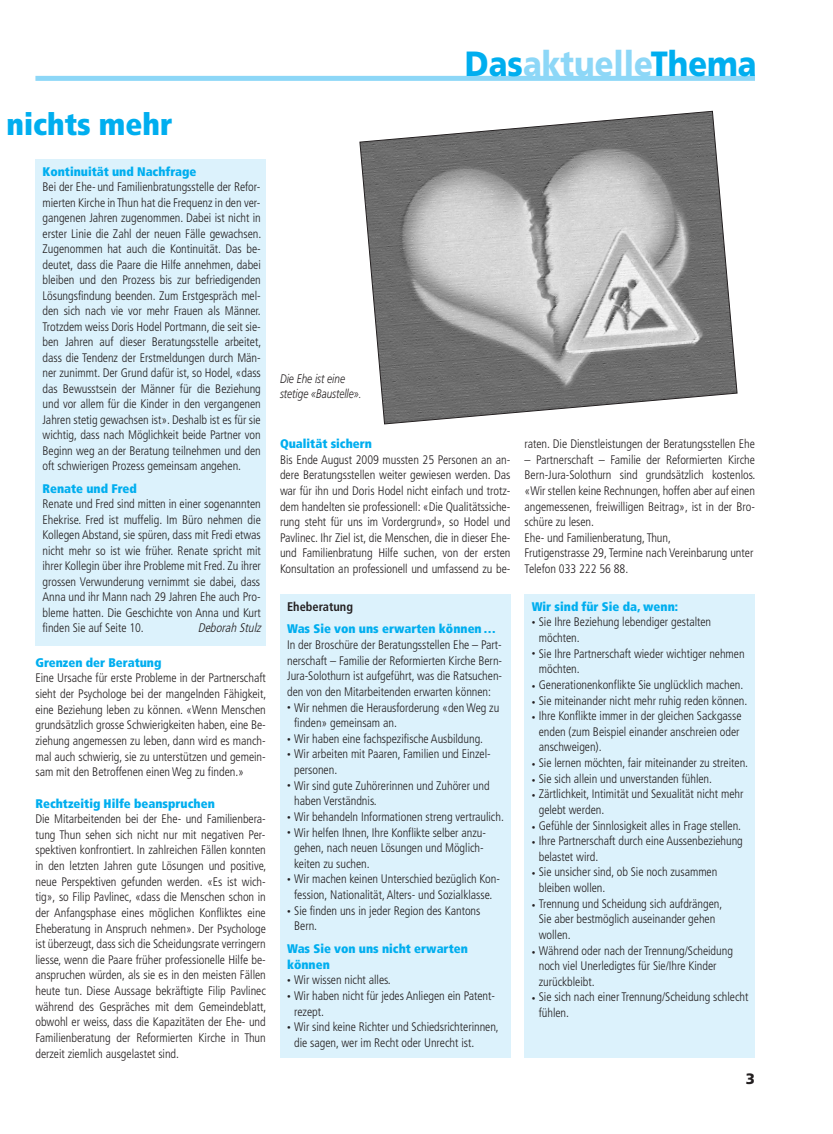
<style>
.page{position:relative;width:833px;height:1134px;background:#fff}
.page>*{position:absolute;margin:0;border:0;box-sizing:border-box;transform-origin:0 0}
.t1{font:900 35px "Frutiger";color:#00aeef;scale:.88 1}
.t2{font:900 condensed 30.62px "Frutiger";color:#00aeef}
.t3{font:900 15px "Frutiger";color:#231f20}
.t4{font:900 condensed 12.5px/15.6px "Frutiger";color:#00aeef}
.t5{font:italic 300 12.5px/15.6px "Frutiger";color:#231f20;scale:.8 1}
.t6{font:italic 300 condensed 12.5px "Frutiger";color:#231f20}
.t7{font:700 condensed 12.5px "Frutiger";color:#231f20}
.t8{font:300 condensed 12.38px/15.6px "Frutiger";letter-spacing:-.005em;color:#231f20}
.s1{color:#8dd7f7}
.s2{font-size:7.5px}
</style>
<div class="page">
<div style="left:524px;top:594px;width:231px;height:464px;background:#dcf2fc"></div>
<div style="left:35px;top:76px;width:720px;height:5px;background:#8dd7f7"></div>
<div style="left:280px;top:594px;width:230px;height:464px;background:#dcf2fc"></div>
<div style="left:35px;top:159px;width:231px;height:487px;background:#dcf2fc"></div>
<svg style="left:359px;top:111px;width:378px;height:314px"></svg>
<h2 class="t2" style="left:6px;top:112px;width:167px">nichts mehr</h2>
<p class="t4" style="left:43px;top:165px;width:155px">Kontinuität und Nachfrage</p>
<p class="t8" style="left:43px;top:180px;width:220px;text-align:justify">Bei der Ehe- und Familienbratungsstelle der Refor&shy;mierten Kirche in Thun hat die Frequenz in den ver&shy;gangenen Jahren zugenommen. Dabei ist nicht in erster Linie die Zahl der neuen Fälle gewachsen.<br>Zugenommen hat auch die Kontinuität. Das be&shy;deutet, dass die Paare die Hilfe annehmen, dabei bleiben und den Prozess bis zur befriedigenden Lösungsfindung beenden. Zum Erstgespräch mel&shy;den sich nach vie vor mehr Frauen als Männer.<br>Trotzdem weiss Doris Hodel Portmann, die seit sie&shy;ben Jahren auf dieser Beratungsstelle arbeitet, dass die Tendenz der Erstmeldungen durch Män&shy;ner zunimmt. Der Grund dafür ist, so Hodel, «dass das Bewusstsein der Männer für die Beziehung und vor allem für die Kinder in den vergangenen Jahren stetig gewachsen ist». Deshalb ist es für sie wichtig, dass nach Möglichkeit beide Partner von Beginn weg an der Beratung teilnehmen und den oft schwierigen Prozess gemeinsam angehen.</p>
<p class="t4" style="left:43px;top:482px;width:96px">Renate und Fred</p>
<p class="t8" style="left:43px;top:497px;width:220px;text-align:justify">Renate und Fred sind mitten in einer sogenannten Ehekrise. Fred ist muffelig. Im Büro nehmen die Kollegen Abstand, sie spüren, dass mit Fredi etwas nicht mehr so ist wie früher. Renate spricht mit ihrer Kollegin über ihre Probleme mit Fred. Zu ihrer grossen Verwunderung vernimmt sie dabei, dass Anna und ihr Mann nach 29 Jahren Ehe auch Pro&shy;bleme hatten. Die Geschichte von Anna und Kurt finden Sie auf Seite 10.</p>
<p class="t6" style="left:198px;top:623px;width:67px">Deborah Stulz</p>
<p class="t4" style="left:35px;top:656px;width:128px">Grenzen der Beratung</p>
<p class="t8" style="left:35px;top:671px;width:232px;text-align:justify">Eine Ursache für erste Probleme in der Partnerschaft sieht der Psychologe bei der mangelnden Fähigkeit, eine Beziehung leben zu können. «Wenn Menschen grundsätzlich grosse Schwierigkeiten haben, eine Be&shy;ziehung angemessen zu leben, dann wird es manch&shy;mal auch schwierig, sie zu unterstützen und gemein&shy;sam mit den Betroffenen einen Weg zu finden.»</p>
<p class="t4" style="left:35px;top:796px;width:181px">Rechtzeitig Hilfe beanspruchen</p>
<p class="t8" style="left:35px;top:812px;width:232px;text-align:justify">Die Mitarbeitenden bei der Ehe- und Familienbera&shy;tung Thun sehen sich nicht nur mit negativen Per&shy;spektiven konfrontiert. In zahlreichen Fällen konnten in den letzten Jahren gute Lösungen und positive, neue Perspektiven gefunden werden. «Es ist wich&shy;tig», so Filip Pavlinec, «dass die Menschen schon in der Anfangsphase eines möglichen Konfliktes eine Eheberatung in Anspruch nehmen». Der Psychologe ist überzeugt, dass sich die Scheidungsrate verringern liesse, wenn die Paare früher professionelle Hilfe be&shy;anspruchen würden, als sie es in den meisten Fällen heute tun. Diese Aussage bekräftigte Filip Pavlinec während des Gespräches mit dem Gemeindeblatt, obwohl er weiss, dass die Kapazitäten der Ehe- und Familienberatung der Reformierten Kirche in Thun derzeit ziemlich ausgelastet sind.</p>
<h1 class="t1" style="left:465px;top:50px;width:333px">Das<span class="s1">aktuelle</span>Thema</h1>
<p class="t5" style="left:280px;top:372px;width:103px">Die Ehe ist eine stetige «Baustelle».</p>
<p class="t4" style="left:280px;top:437px;width:94px">Qualität sichern</p>
<p class="t8" style="left:280px;top:453px;width:232px;text-align:justify">Bis Ende August 2009 mussten 25 Personen an an&shy;dere Beratungsstellen weiter gewiesen werden. Das war für ihn und Doris Hodel nicht einfach und trotz&shy;dem handelten sie professionell: «Die Qualitätssiche&shy;rung steht für uns im Vordergrund», so Hodel und Pavlinec. Ihr Ziel ist, die Menschen, die in dieser Ehe&shy;und Familienbratung Hilfe suchen, von der ersten Konsultation an professionell und umfassend zu be-</p>
<p class="t7" style="left:287px;top:601px;width:67px">Eheberatung</p>
<p class="t4" style="left:287px;top:622px;width:210px">Was Sie von uns erwarten können …</p>
<p class="t8" style="left:287px;top:638px;width:216px;text-align:justify">In der Broschüre der Beratungsstellen Ehe – Part&shy;nerschaft – Familie der Reformierten Kirche Bern-Jura-Solothurn ist aufgeführt, was die Ratsuchen&shy;den von den Mitarbeitenden erwarten können:</p>
<p class="t8" style="left:294px;top:700px;width:207px;text-indent:-7px"><span class="s2">•</span> Wir nehmen die Herausforderung «den Weg zu finden» gemeinsam an.</p>
<p class="t8" style="left:287px;top:732px;width:197px"><span class="s2">•</span> Wir haben eine fachspezifische Ausbildung.</p>
<p class="t8" style="left:294px;top:747px;width:198px;text-indent:-7px"><span class="s2">•</span> Wir arbeiten mit Paaren, Familien und Einzel&shy;personen.</p>
<p class="t8" style="left:294px;top:779px;width:197px;text-indent:-7px"><span class="s2">•</span> Wir sind gute Zuhörerinnen und Zuhörer und haben Verständnis.</p>
<p class="t8" style="left:287px;top:810px;width:218px"><span class="s2">•</span> Wir behandeln Informationen streng vertraulich.</p>
<p class="t8" style="left:294px;top:825px;width:193px;text-indent:-7px"><span class="s2">•</span> Wir helfen Ihnen, Ihre Konflikte selber anzu&shy;gehen, nach neuen Lösungen und Möglich&shy;keiten zu suchen.</p>
<p class="t8" style="left:287px;top:872px;width:214px;text-align:center"><span class="s2">•</span> Wir machen keinen Unterschied bezüglich Kon&shy;fession, Nationalität, Alters- und Sozialklasse.</p>
<p class="t8" style="left:294px;top:904px;width:188px;text-indent:-7px"><span class="s2">•</span> Sie finden uns in jeder Region des Kantons<br>Bern.</p>
<p class="t4" style="left:287px;top:942px;width:182px">Was Sie von uns nicht erwarten können</p>
<p class="t8" style="left:287px;top:973px;width:105px"><span class="s2">•</span> Wir wissen nicht alles.</p>
<p class="t8" style="left:294px;top:989px;width:202px;text-indent:-7px"><span class="s2">•</span> Wir haben nicht für jedes Anliegen ein Patent&shy;rezept.</p>
<p class="t8" style="left:294px;top:1020px;width:206px;text-indent:-7px"><span class="s2">•</span> Wir sind keine Richter und Schiedsrichterinnen, die sagen, wer im Recht oder Unrecht ist.</p>
<p class="t8" style="left:524px;top:437px;width:232px">raten. Die Dienstleistungen der Beratungsstellen Ehe</p>
<p class="t8" style="left:524px;top:453px;width:232px">– Partnerschaft – Familie der Reformierten Kirche Bern-Jura-Solothurn sind grundsätzlich kostenlos. «Wir stellen keine Rechnungen, hoffen aber auf einen angemessenen, freiwilligen Beitrag», ist in der Bro&shy;schüre zu lesen.<br>Ehe- und Familienberatung, Thun,<br>Frutigenstrasse 29, Termine nach Vereinbarung unter Telefon 033 222 56 88.</p>
<p class="t4" style="left:531px;top:600px;width:148px">Wir sind für Sie da, wenn:</p>
<p class="t8" style="left:539px;top:615px;width:174px;text-indent:-7px"><span class="s2">•</span> Sie Ihre Beziehung lebendiger gestalten möchten.</p>
<p class="t8" style="left:539px;top:646px;width:207px;text-indent:-7px"><span class="s2">•</span> Sie Ihre Partnerschaft wieder wichtiger nehmen möchten.</p>
<p class="t8" style="left:531px;top:678px;width:213px"><span class="s2">•</span> Generationenkonflikte Sie unglücklich machen.</p>
<p class="t8" style="left:531px;top:693px;width:217px"><span class="s2">•</span> Sie miteinander nicht mehr ruhig reden können.</p>
<p class="t8" style="left:539px;top:709px;width:204px;text-indent:-7px"><span class="s2">•</span> Ihre Konflikte immer in der gleichen Sackgasse enden (zum Beispiel einander anschreien oder anschweigen).</p>
<p class="t8" style="left:531px;top:756px;width:218px"><span class="s2">•</span> Sie lernen möchten, fair miteinander zu streiten.</p>
<p class="t8" style="left:531px;top:771px;width:182px"><span class="s2">•</span> Sie sich allein und unverstanden fühlen.</p>
<p class="t8" style="left:539px;top:787px;width:206px;text-indent:-7px"><span class="s2">•</span> Zärtlichkeit, Intimität und Sexualität nicht mehr gelebt werden.</p>
<p class="t8" style="left:531px;top:818px;width:211px"><span class="s2">•</span> Gefühle der Sinnlosigkeit alles in Frage stellen.</p>
<p class="t8" style="left:539px;top:834px;width:206px;text-indent:-7px"><span class="s2">•</span> Ihre Partnerschaft durch eine Aussenbeziehung belastet wird.</p>
<p class="t8" style="left:539px;top:865px;width:180px;text-indent:-7px"><span class="s2">•</span> Sie unsicher sind, ob Sie noch zusammen bleiben wollen.</p>
<p class="t8" style="left:539px;top:896px;width:185px;text-indent:-7px"><span class="s2">•</span> Trennung und Scheidung sich aufdrängen,<br>Sie aber bestmöglich auseinander gehen wollen.</p>
<p class="t8" style="left:539px;top:943px;width:196px;text-indent:-7px"><span class="s2">•</span> Während oder nach der Trennung/Scheidung noch viel Unerledigtes für Sie/Ihre Kinder zurückbleibt.</p>
<p class="t8" style="left:539px;top:990px;width:211px;text-indent:-7px"><span class="s2">•</span> Sie sich nach einer Trennung/Scheidung schlecht fühlen.</p>
<p class="t3" style="left:746px;top:1073px;width:11px">3</p>
</div>
